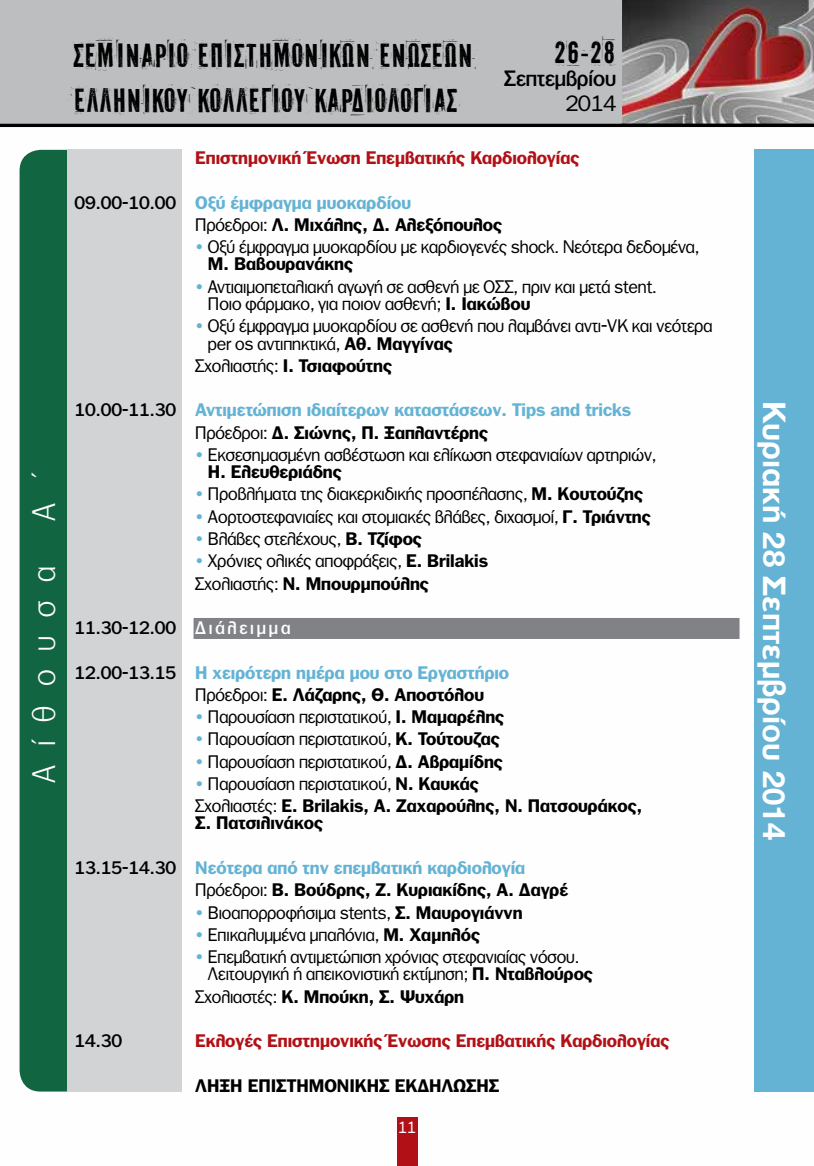
<style>
.page{position:relative;width:814px;height:1166px;background:#fff}
.page>*{position:absolute;margin:0;border:0;box-sizing:border-box;transform-origin:0 0}
.t1{font:700 33.25px "Helvetica Neue Greek";color:#fff}
.t2{font:31.68px/45.5px "PF Fuel";letter-spacing:-.02em;color:#000}
.t3{font:300 31.5px "PF Franklin Gothic";letter-spacing:.6em;color:#fff}
.t4{font:29.22px "PF Fuel";color:#000}
.t5{font:21.35px "PF Franklin Gothic Med";color:#000}
.t6{font:21.35px "PF Franklin Gothic";color:#000}
.t7{font:17.5px/17.3px "PF Franklin Gothic";color:#000}
.t8{font:700 17.5px/22.2px "PF Franklin Gothic";color:#64b3d4}
.t9{font:700 17.5px/22.2px "PF Franklin Gothic";color:#000}
.t10{font:700 17.5px "PF Franklin Gothic";color:#b11116}
.t11{font:17.5px "PF Franklin Gothic Med";color:#000}
.t12{font:15.75px "PF Franklin Gothic";color:#fff;scale:.95 1}
.s1{font-family:"PF Franklin Gothic Med";font-weight:400}
.s2{color:#64b3d4}
.s3{font-weight:400}
.s4{font-weight:700}
.s5{font-family:"PF Franklin Gothic Med";font-weight:400;color:#000}
.s6{font-weight:400;color:#000}
.s7{color:#000}
.s8{color:#fff}
.s9{font-weight:400;color:#64b3d4}
</style>
<div class="page">
<img style="left:0;top:0;width:814px;height:1166px">
<div style="left:0;top:0;width:621px;height:123px;background:#bcbec0"></div>
<hr style="left:0;top:124px;width:814px;height:3px;background:#000">
<div style="left:396px;top:1117px;width:21px;height:49px;background:#b11116"></div>
<div style="left:20px;top:150px;width:71px;height:941px;background:#116641;border-radius:21px"></div>
<div style="left:67px;top:149px;width:114px;height:942px;background:#d1d3d4"></div>
<div style="left:193px;top:618px;width:546px;height:21px;background:#808285"></div>
<div style="left:754px;top:149px;width:60px;height:942px;background:#64b3d4"></div>
<h2 class="t2" style="left:73px;top:32px;width:402px">ΣΕΜΙΝΑΡΙΟ ΕΠΙΣΤΗΜΟΝΙΚΩΝ ΕΝΩΣΕΩΝ<br>ΕΛΛΗΝΙΚΟΥ ΚΟΛΛΕΓΙΟΥ ΚΑΡ∆ΙΟΛΟΓΙΑΣ</h2>
<h3 class="t4" style="left:553px;top:34px;width:64px">26-28</h3>
<p class="t5" style="left:504px;top:66px;width:113px">Σεπτεµβρίου</p>
<p class="t6" style="left:565px;top:92px;width:52px">2014</p>
<h3 class="t3" style="left:26px;top:521px;width:54px;rotate:-90deg">Α ΄</h3>
<h3 class="t3" style="left:26px;top:783px;width:218px;rotate:-90deg">Αίθουσα</h3>
<p class="t10" style="left:195px;top:147px;width:385px">Επιστημονική Ένωση Επεμβατικής Καρδιολογίας</p>
<p class="t9" style="left:195px;top:191px;width:308px;text-indent:-121px"><span class="s1">09.00-10.00</span> <span class="s2">Οξύ έμφραγμα μυοκαρδίου<br></span><span class="s3">Πρόεδροι:</span> Λ. Μιχάλης, Δ. Αλεξόπουλος</p>
<p class="t7" style="left:208px;top:238px;width:493px;text-indent:-13px"><span class="s2">•</span> Οξύ έμφραγμα μυοκαρδίου με καρδιογενές shock. Νεότερα δεδομένα,<br><span class="s4">Μ. Βαβουρανάκης</span></p>
<p class="t7" style="left:208px;top:278px;width:450px;text-indent:-13px"><span class="s2">•</span> Αντιαιμοπεταλιακή αγωγή σε ασθενή με ΟΣΣ, πριν και μετά stent.<br>Ποιο φάρμακο, για ποιον ασθενή; <span class="s4">Ι. Ιακώβου</span></p>
<p class="t7" style="left:208px;top:317px;width:506px;text-indent:-13px"><span class="s2">•</span> Οξύ έμφραγμα μυοκαρδίου σε ασθενή που λαμβάνει αντι-VK και νεότερα per os αντιπηκτικά, <span class="s4">Αθ. Μαγγίνας</span></p>
<p class="t9" style="left:195px;top:354px;width:198px"><span class="s3">Σχολιαστής:</span> Ι. Τσιαφούτης</p>
<p class="t8" style="left:195px;top:399px;width:437px;text-indent:-121px"><span class="s5">10.00-11.30</span> Αντιμετώπιση ιδιαίτερων καταστάσεων. Tips and tricks<br><span class="s6">Πρόεδροι:</span> <span class="s7">Δ. Σιώνης, Π. Ξαπλαντέρης</span></p>
<p class="t7" style="left:208px;top:446px;width:450px;text-indent:-13px"><span class="s2">•</span> Εκσεσημασμένη ασβέστωση και ελίκωση στεφανιαίων αρτηριών,<br><span class="s4">Η. Ελευθεριάδης</span></p>
<p class="t7" style="left:195px;top:485px;width:449px"><span class="s2">•</span> Προβλήματα της διακερκιδικής προσπέλασης, <span class="s4">Μ. Κουτούζης</span></p>
<p class="t7" style="left:195px;top:508px;width:457px"><span class="s2">•</span> Αορτοστεφανιαίες και στομιακές βλάβες, διχασμοί, <span class="s4">Γ. Τριάντης</span></p>
<p class="t7" style="left:195px;top:530px;width:228px"><span class="s2">•</span> Βλάβες στελέχους, <span class="s4">Β. Τζίφος</span></p>
<p class="t7" style="left:195px;top:550px;width:294px;line-height:22.2px"><span class="s2">•</span> Χρόνιες ολικές αποφράξεις, <span class="s4">Ε. Brilakis<br></span>Σχολιαστής: <span class="s4">Ν. Μπουρμπούλης</span></p>
<p class="t11" style="left:74px;top:618px;width:217px">11.30-12.00 <span class="s8">Δι άλ ε ι μ μ α</span></p>
<p class="t8" style="left:195px;top:661px;width:315px;text-indent:-121px"><span class="s5">12.00-13.15</span> Η χειρότερη ημέρα μου στο Εργαστήριο<br><span class="s6">Πρόεδροι:</span> <span class="s7">Ε. Λάζαρης, Θ. Αποστόλου</span></p>
<p class="t7" style="left:195px;top:708px;width:310px"><span class="s2">•</span> Παρουσίαση περιστατικού, <span class="s4">Ι. Μαμαρέλης</span></p>
<p class="t7" style="left:195px;top:730px;width:306px"><span class="s2">•</span> Παρουσίαση περιστατικού, <span class="s4">Κ. Τούτουζας</span></p>
<p class="t7" style="left:195px;top:753px;width:309px"><span class="s2">•</span> Παρουσίαση περιστατικού, <span class="s4">Δ. Αβραμίδης</span></p>
<p class="t9" style="left:195px;top:772px;width:448px"><span class="s9">•</span> <span class="s3">Παρουσίαση περιστατικού,</span> Ν. Καυκάς<br><span class="s3">Σχολιαστές:</span> Ε. Brilakis, Α. Ζαχαρούλης, Ν. Πατσουράκος,</p>
<p class="t9" style="left:195px;top:812px;width:129px">Σ. Πατσιλινάκος</p>
<p class="t8" style="left:195px;top:856px;width:374px;text-indent:-121px"><span class="s5">13.15-14.30</span> Νεότερα από την επεμβατική καρδιολογία<br><span class="s6">Πρόεδροι:</span> <span class="s7">Β. Βούδρης, Ζ. Κυριακίδης, Α. Δαγρέ</span></p>
<p class="t7" style="left:195px;top:903px;width:329px"><span class="s2">•</span> Βιοαπορροφήσιμα stents, <span class="s4">Σ. Μαυρογιάννη</span></p>
<p class="t7" style="left:195px;top:926px;width:286px"><span class="s2">•</span> Επικαλυμμένα μπαλόνια, <span class="s4">Μ. Χαμηλός</span></p>
<p class="t7" style="left:208px;top:948px;width:386px;text-indent:-13px"><span class="s2">•</span> Επεμβατική αντιμετώπιση χρόνιας στεφανιαίας νόσου.<br>Λειτουργική ή απεικονιστική εκτίμηση; <span class="s4">Π. Νταβλούρος</span></p>
<p class="t9" style="left:195px;top:985px;width:270px"><span class="s3">Σχολιαστές:</span> Κ. Μπούκη, Σ. Ψυχάρη</p>
<p class="t11" style="left:74px;top:1031px;width:49px">14.30</p>
<p class="t10" style="left:195px;top:1030px;width:475px">Εκλογές Επιστημονικής Ένωσης Επεμβατικής Καρδιολογίας</p>
<p class="t9" style="left:195px;top:1074px;width:305px">ΛΗΞΗ ΕΠΙΣΤΗΜΟΝΙΚΗΣ ΕΚΔΗΛΩΣΗΣ</p>
<p class="t12" style="left:398px;top:1119px;width:20px">11</p>
<h1 class="t1" style="left:791px;top:401px;width:441px;rotate:90deg">Κυριακή 28 Σεπτεμβρίου 2014</h1>
</div>
